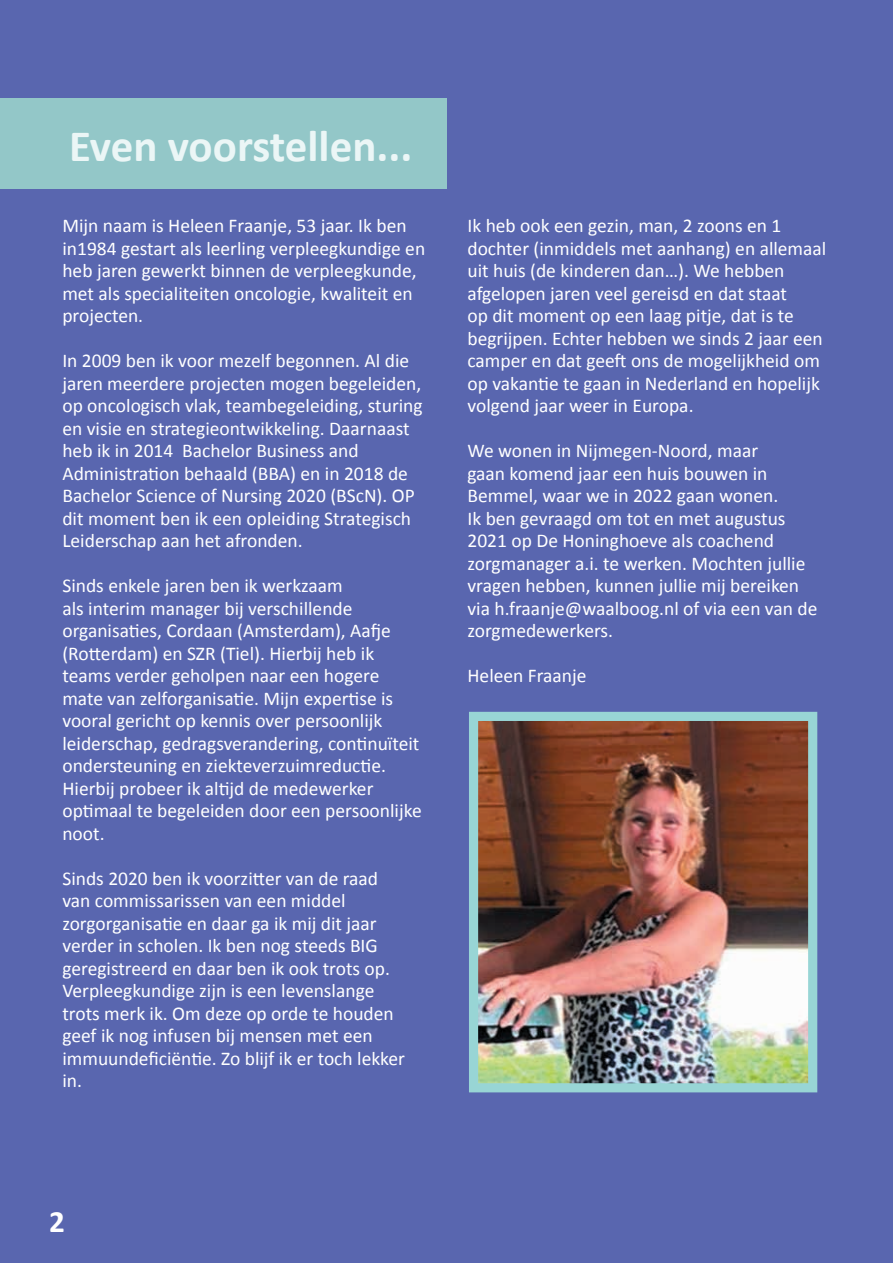
<style>
.page{position:relative;width:893px;height:1263px;background:#5966af}
.page>*{position:absolute;margin:0;border:0;box-sizing:border-box;transform-origin:0 0}
.t1{font:700 45px "Calibri";color:#ebf6f6}
.t2{font:700 31.05px "Calibri";color:#fff}
.t3{font:19.5px/22.5px "Calibri";color:#fff}
</style>
<div class="page">
<div style="left:0;top:99px;width:446px;height:90px;background:#93c7c8"></div>
<img style="left:469px;top:712px;width:348px;height:380px">
<h1 class="t1" style="left:69px;top:114px;width:345px">Even voorstellen...</h1>
<p class="t3" style="left:62px;top:215px;width:364px">Mijn naam is Heleen Fraanje, 53 jaar. Ik ben in1984 gestart als leerling verpleegkundige en heb jaren gewerkt binnen de verpleegkunde, met als specialiteiten oncologie, kwaliteit en projecten.</p>
<p class="t3" style="left:62px;top:350px;width:362px">In 2009 ben ik voor mezelf begonnen. Al die jaren meerdere projecten mogen begeleiden, op oncologisch vlak, teambegeleiding, sturing en visie en strategieontwikkeling. Daarnaast heb ik in 2014 Bachelor Business and Administration behaald (BBA) en in 2018 de Bachelor Science of Nursing 2020 (BScN). OP dit moment ben ik een opleiding Strategisch Leiderschap aan het afronden.</p>
<p class="t3" style="left:62px;top:575px;width:361px">Sinds enkele jaren ben ik werkzaam<br>als interim manager bij verschillende organisaties, Cordaan (Amsterdam), Aafje (Rotterdam) en SZR (Tiel). Hierbij heb ik teams verder geholpen naar een hogere mate van zelforganisatie. Mijn expertise is vooral gericht op kennis over persoonlijk leiderschap, gedragsverandering, continuïteit ondersteuning en ziekteverzuimreductie.<br>Hierbij probeer ik altijd de medewerker optimaal te begeleiden door een persoonlijke noot.</p>
<p class="t3" style="left:62px;top:867px;width:344px">Sinds 2020 ben ik voorzitter van de raad van commissarissen van een middel zorgorganisatie en daar ga ik mij dit jaar verder in scholen. Ik ben nog steeds BIG geregistreerd en daar ben ik ook trots op.<br>Verpleegkundige zijn is een levenslange trots merk ik. Om deze op orde te houden geef ik nog infusen bij mensen met een immuundeficiëntie. Zo blijf ik er toch lekker in.</p>
<p class="t3" style="left:467px;top:215px;width:360px">Ik heb ook een gezin, man, 2 zoons en 1 dochter (inmiddels met aanhang) en allemaal uit huis (de kinderen dan…). We hebben afgelopen jaren veel gereisd en dat staat<br>op dit moment op een laag pitje, dat is te begrijpen. Echter hebben we sinds 2 jaar een camper en dat geeft ons de mogelijkheid om op vakantie te gaan in Nederland en hopelijk volgend jaar weer in Europa.</p>
<p class="t3" style="left:467px;top:440px;width:352px">We wonen in Nijmegen-Noord, maar<br>gaan komend jaar een huis bouwen in Bemmel, waar we in 2022 gaan wonen.<br>Ik ben gevraagd om tot en met augustus 2021 op De Honinghoeve als coachend zorgmanager a.i. te werken. Mochten jullie vragen hebben, kunnen jullie mij bereiken via h.fraanje@waalboog.nl of via een van de zorgmedewerkers.</p>
<p class="t3" style="left:467px;top:665px;width:121px">Heleen Fraanje</p>
<h2 class="t2" style="left:49px;top:1200px;width:17px">2</h2>
</div>
